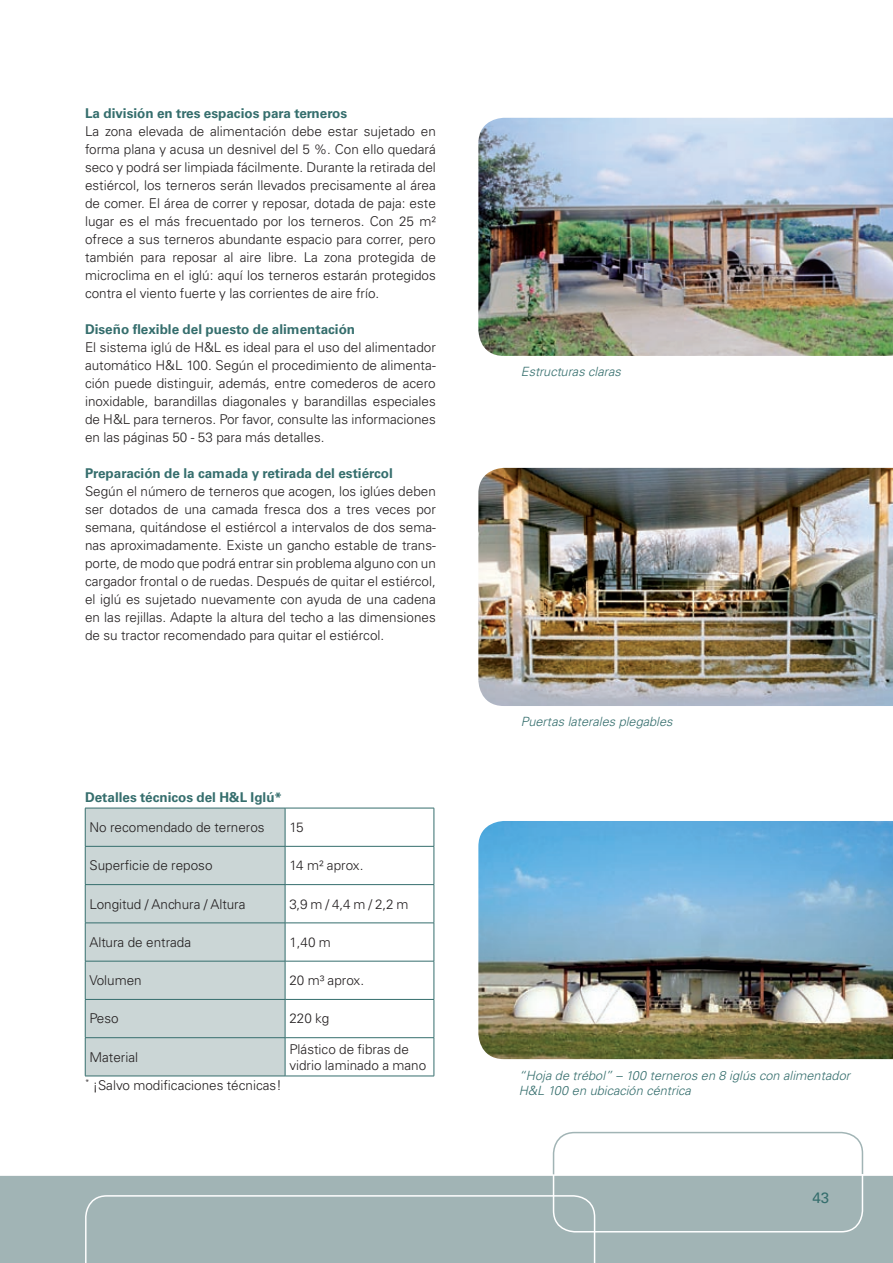
<style>
.page{position:relative;width:893px;height:1263px;background:#fff}
.page>*{position:absolute;margin:0;border:0;box-sizing:border-box;transform-origin:0 0}
.t1{font:15px "Univers LT Std";color:#356e6d}
.t2{font:300 13.5px/18px "Univers LT Std";color:#231f20}
.t3{font:700 13.5px "Univers LT Std";color:#356e6d}
.t4{font:italic 300 12.75px/15.3px "Univers LT Std";color:#356e6d}
.s1{font-weight:700;color:#356e6d}
</style>
<div class="page">
<img style="left:478px;top:821px;width:415px;height:238px">
<img style="left:478px;top:468px;width:415px;height:238px">
<img style="left:478px;top:118px;width:415px;height:238px">
<div style="left:86px;top:809px;width:199px;height:267px;background:#cbd6d6"></div>
<hr style="left:85px;top:808px;width:200px;height:1px;background:#356e6d">
<hr style="left:85px;top:808px;width:1px;height:38px;background:#356e6d">
<hr style="left:285px;top:808px;width:149px;height:1px;background:#356e6d">
<hr style="left:285px;top:808px;width:1px;height:38px;background:#356e6d">
<hr style="left:434px;top:808px;width:1px;height:38px;background:#356e6d">
<hr style="left:85px;top:846px;width:200px;height:1px;background:#356e6d">
<hr style="left:85px;top:846px;width:1px;height:38px;background:#356e6d">
<hr style="left:285px;top:846px;width:149px;height:1px;background:#356e6d">
<hr style="left:285px;top:846px;width:1px;height:38px;background:#356e6d">
<hr style="left:434px;top:846px;width:1px;height:38px;background:#356e6d">
<hr style="left:85px;top:884px;width:200px;height:1px;background:#356e6d">
<hr style="left:85px;top:885px;width:1px;height:38px;background:#356e6d">
<hr style="left:285px;top:884px;width:149px;height:1px;background:#356e6d">
<hr style="left:285px;top:885px;width:1px;height:38px;background:#356e6d">
<hr style="left:434px;top:885px;width:1px;height:38px;background:#356e6d">
<hr style="left:85px;top:923px;width:200px;height:1px;background:#356e6d">
<hr style="left:85px;top:923px;width:1px;height:38px;background:#356e6d">
<hr style="left:285px;top:923px;width:149px;height:1px;background:#356e6d">
<hr style="left:285px;top:923px;width:1px;height:38px;background:#356e6d">
<hr style="left:434px;top:923px;width:1px;height:38px;background:#356e6d">
<hr style="left:85px;top:961px;width:200px;height:1px;background:#356e6d">
<hr style="left:85px;top:961px;width:1px;height:38px;background:#356e6d">
<hr style="left:285px;top:961px;width:149px;height:1px;background:#356e6d">
<hr style="left:285px;top:961px;width:1px;height:38px;background:#356e6d">
<hr style="left:434px;top:961px;width:1px;height:38px;background:#356e6d">
<hr style="left:85px;top:999px;width:200px;height:1px;background:#356e6d">
<hr style="left:85px;top:999px;width:1px;height:38px;background:#356e6d">
<hr style="left:285px;top:999px;width:149px;height:1px;background:#356e6d">
<hr style="left:285px;top:999px;width:1px;height:38px;background:#356e6d">
<hr style="left:434px;top:999px;width:1px;height:38px;background:#356e6d">
<hr style="left:85px;top:1037px;width:200px;height:1px;background:#356e6d">
<hr style="left:85px;top:1038px;width:1px;height:38px;background:#356e6d">
<hr style="left:285px;top:1037px;width:149px;height:1px;background:#356e6d">
<hr style="left:285px;top:1038px;width:1px;height:38px;background:#356e6d">
<hr style="left:434px;top:1038px;width:1px;height:38px;background:#356e6d">
<hr style="left:85px;top:1076px;width:200px;height:1px;background:#356e6d">
<hr style="left:285px;top:1076px;width:149px;height:1px;background:#356e6d">
<div style="left:0;top:1175px;width:893px;height:88px;background:#a1b4b5"></div>
<div style="left:553px;top:1132px;width:310px;height:100px;border:2px solid #fff;border-radius:21px"></div>
<svg style="left:552px;top:1131px;width:312px;height:45px"></svg>
<div style="left:85px;top:1195px;width:510px;height:68px;background:#a1b4b5"></div>
<p class="t2" style="left:85px;top:104px;width:352px"><span class="s1">La división en tres espacios para terneros<br></span>La zona elevada de alimentación debe estar sujetado en forma plana y acusa un desnivel del 5 %. Con ello quedará seco y podrá ser limpiada fácilmente. Durante la retirada del estiércol, los terneros serán llevados precisamente al área de comer. El área de correr y reposar, dotada de paja: este lugar es el más frecuentado por los terneros. Con 25 m² ofrece a sus terneros abundante espacio para correr, pero también para reposar al aire libre. La zona protegida de microclima en el iglú: aquí los terneros estarán protegidos contra el viento fuerte y las corrientes de aire frío.</p>
<p class="t2" style="left:85px;top:320px;width:352px"><span class="s1">Diseño flexible del puesto de alimentación<br></span>El sistema iglú de H&amp;L es ideal para el uso del alimentador automático H&amp;L 100. Según el procedimiento de alimenta&shy;ción puede distinguir, además, entre comederos de acero inoxidable, barandillas diagonales y barandillas especiales de H&amp;L para terneros. Por favor, consulte las informaciones en las páginas 50 - 53 para más detalles.</p>
<p class="t2" style="left:85px;top:464px;width:352px"><span class="s1">Preparación de la camada y retirada del estiércol<br></span>Según el número de terneros que acogen, los iglúes deben ser dotados de una camada fresca dos a tres veces por semana, quitándose el estiércol a intervalos de dos sema&shy;nas aproximadamente. Existe un gancho estable de trans&shy;porte, de modo que podrá entrar sin problema alguno con un cargador frontal o de ruedas. Después de quitar el estiércol, el iglú es sujetado nuevamente con ayuda de una cadena en las rejillas. Adapte la altura del techo a las dimensiones de su tractor recomendado para quitar el estiércol.</p>
<p class="t3" style="left:85px;top:789px;width:199px">Detalles técnicos del H&amp;L Iglú*</p>
<p class="t2" style="left:89px;top:818px;width:177px">No recomendado de terneros</p>
<p class="t2" style="left:289px;top:818px;width:16px">15</p>
<p class="t2" style="left:89px;top:856px;width:125px">Superficie de reposo</p>
<p class="t2" style="left:289px;top:856px;width:76px">14 m² aprox.</p>
<p class="t2" style="left:89px;top:895px;width:158px">Longitud / Anchura / Altura</p>
<p class="t2" style="left:289px;top:895px;width:121px">3,9 m / 4,4 m / 2,2 m</p>
<p class="t2" style="left:89px;top:933px;width:103px">Altura de entrada</p>
<p class="t2" style="left:289px;top:933px;width:43px">1,40 m</p>
<p class="t2" style="left:89px;top:971px;width:54px">Volumen</p>
<p class="t2" style="left:289px;top:971px;width:76px">20 m³ aprox.</p>
<p class="t2" style="left:89px;top:1010px;width:31px">Peso</p>
<p class="t2" style="left:289px;top:1010px;width:41px">220 kg</p>
<p class="t2" style="left:89px;top:1048px;width:50px">Material</p>
<p class="t2" style="left:289px;top:1040px;width:138px;line-height:16.5px">Plástico de fibras de vidrio laminado a mano</p>
<p class="t2" style="left:85px;top:1076px;width:198px"><sup>*</sup> ¡Salvo modificaciones técnicas!</p>
<p class="t4" style="left:521px;top:364px;width:101px">Estructuras claras</p>
<p class="t4" style="left:521px;top:714px;width:153px">Puertas laterales plegables</p>
<p class="t4" style="left:519px;top:1068px;width:333px">“Hoja de trébol” – 100 terneros en 8 iglús con alimentador<br>H&amp;L 100 en ubicación céntrica</p>
<p class="t1" style="left:812px;top:1189px;width:18px">43</p>
</div>
